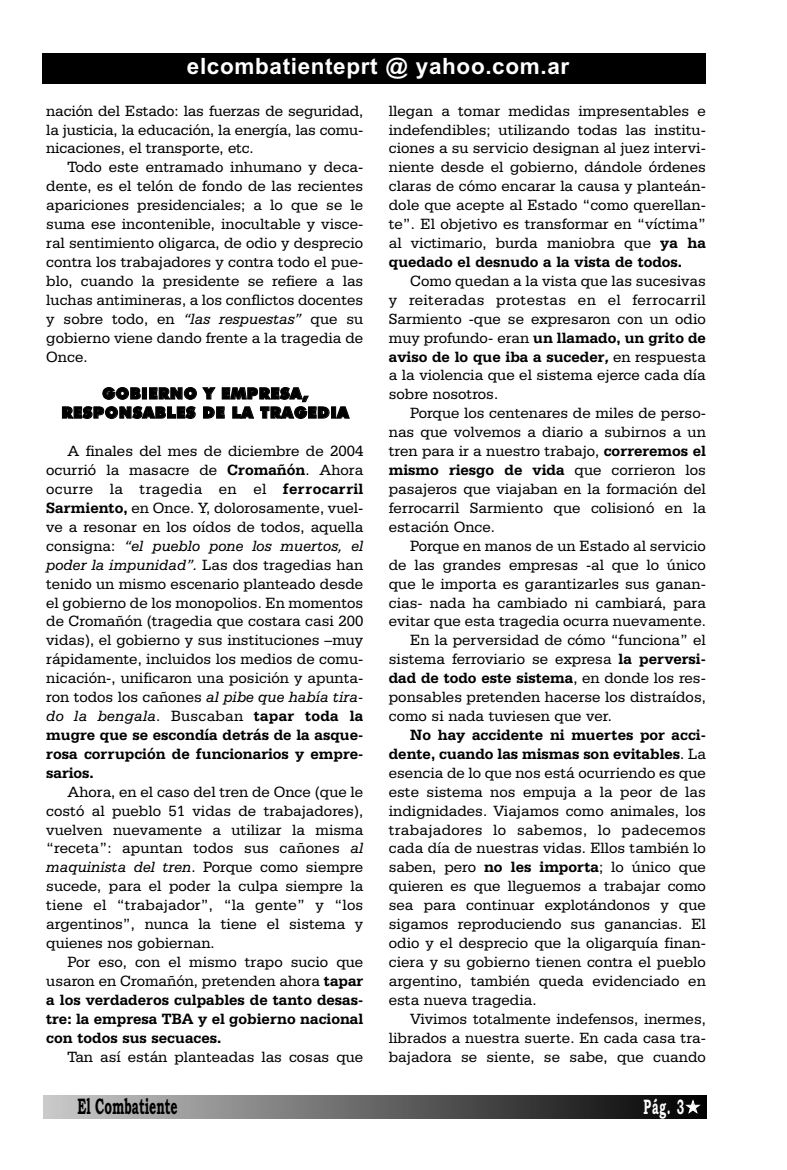
<style>
.page{position:relative;width:787px;height:1170px;background:#fff}
.page>*{position:absolute;margin:0;border:0;box-sizing:border-box;transform-origin:0 0}
.t1{font:700 22.5px "Arial";letter-spacing:.03em;color:#fff}
.t2{font:700 22.5px "Bookman Old Style";color:#000;scale:.55 1}
.t3{font:700 21px "Bookman Old Style";color:#fff;scale:.55 1}
.t4{font:15.75px/18.9px "Serifa BT";color:#000;text-align:justify}
.t5{font:700 15.75px/18.9px "Serifa BT";color:#000;text-align:justify}
.t6{font:900 15.75px/19px "Futura BT";letter-spacing:.03em;color:#000;text-align:center}
.s1{font-style:italic}
.s2{font-weight:700}
.s3{font-weight:400}
.s4{font-weight:700;font-style:italic}
</style>
<div class="page">
<div style="left:43px;top:1095px;width:664px;height:23px;background:linear-gradient(to right,#cacaca,#010101)"></div>
<div style="left:42px;top:53px;width:664px;height:31px;background:#000"></div>
<svg style="left:686px;top:1100px;width:13px;height:12px"></svg>
<h1 class="t1" style="left:187px;top:53px;width:384px">elcombatienteprt @ yahoo.com.ar</h1>
<p class="t4" style="left:46px;top:101px;width:318px">nación del Estado: las fuerzas de seguridad, la justicia, la educación, la energía, las comu&shy;nicaciones, el transporte, etc.</p>
<p class="t4" style="left:46px;top:157px;width:318px;text-indent:21px">Todo este entramado inhumano y deca&shy;dente, es el telón de fondo de las recientes apariciones presidenciales; a lo que se le suma ese incontenible, inocultable y visce&shy;ral sentimiento oligarca, de odio y desprecio contra los trabajadores y contra todo el pue&shy;blo, cuando la presidente se refiere a las luchas antimineras, a los conflictos docentes y sobre todo, en <span class="s1">“las respuestas”</span> que su gobierno viene dando frente a la tragedia de Once.</p>
<p class="t6" style="left:61px;top:384px;width:289px">GOBIERNO Y EMPRESA,<br>RESPONSABLES DE LA TRAGEDIA</p>
<p class="t4" style="left:46px;top:441px;width:318px;text-indent:21px">A finales del mes de diciembre de 2004 ocurrió la masacre de <span class="s2">Cromañón</span>. Ahora ocurre la tragedia en el <span class="s2">ferrocarril Sarmiento,</span> en Once. Y, dolorosamente, vuel&shy;ve a resonar en los oídos de todos, aquella consigna: <span class="s1">“el pueblo pone los muertos, el poder la impunidad”.</span> Las dos tragedias han tenido un mismo escenario planteado desde el gobierno de los monopolios. En momentos de Cromañón (tragedia que costara casi 200 vidas), el gobierno y sus instituciones –muy rápidamente, incluidos los medios de comu&shy;nicación-, unificaron una posición y apunta&shy;ron todos los cañones <span class="s1">al pibe que había tira&shy;do la bengala</span>. Buscaban <span class="s2">tapar toda la mugre que se escondía detrás de la asque&shy;rosa corrupción de funcionarios y empre&shy;sarios.</span></p>
<p class="t4" style="left:46px;top:781px;width:318px;text-indent:21px">Ahora, en el caso del tren de Once (que le costó al pueblo 51 vidas de trabajadores), vuelven nuevamente a utilizar la misma “receta”: apuntan todos sus cañones <span class="s1">al maquinista del tren</span>. Porque como siempre sucede, para el poder la culpa siempre la tiene el “trabajador”, “la gente” y “los argentinos”, nunca la tiene el sistema y quienes nos gobiernan.</p>
<p class="t5" style="left:46px;top:952px;width:318px;text-indent:21px"><span class="s3">Por eso, con el mismo trapo sucio que usaron en Cromañón, pretenden ahora</span> tapar a los verdaderos culpables de tanto desas&shy;tre: la empresa TBA y el gobierno nacional con todos sus secuaces.</p>
<p class="t4" style="left:68px;top:1046px;width:297px">Tan así están planteadas las cosas que</p>
<p class="t4" style="left:389px;top:101px;width:318px">llegan a tomar medidas impresentables e indefendibles; utilizando todas las institu&shy;ciones a su servicio designan al juez intervi&shy;niente desde el gobierno, dándole órdenes claras de cómo encarar la causa y planteán&shy;dole que acepte al Estado “como querellan&shy;te”. El objetivo es transformar en “víctima” al victimario, burda maniobra que <span class="s2">ya ha quedado el desnudo a la vista de todos.</span></p>
<p class="t4" style="left:389px;top:271px;width:318px;text-indent:21px">Como quedan a la vista que las sucesivas y reiteradas protestas en el ferrocarril Sarmiento -que se expresaron con un odio muy profundo- eran <span class="s2">un llamado, un grito de aviso de lo que iba a suceder</span><span class="s4">,</span>en respuesta a la violencia que el sistema ejerce cada día sobre nosotros.</p>
<p class="t4" style="left:389px;top:403px;width:318px;text-indent:21px">Porque los centenares de miles de perso&shy;nas que volvemos a diario a subirnos a un tren para ir a nuestro trabajo, <span class="s2">correremos el mismo riesgo de vida</span> que corrieron los pasajeros que viajaban en la formación del ferrocarril Sarmiento que colisionó en la estación Once.</p>
<p class="t4" style="left:410px;top:536px;width:297px">Porque en manos de un Estado al servicio</p>
<p class="t4" style="left:389px;top:554px;width:318px">de las grandes empresas -al que lo único</p>
<p class="t4" style="left:389px;top:573px;width:318px">que le importa es garantizarles sus ganan-</p>
<p class="t4" style="left:389px;top:592px;width:318px">cias- nada ha cambiado ni cambiará, para</p>
<p class="t4" style="left:389px;top:611px;width:318px">evitar que esta tragedia ocurra nuevamente.</p>
<p class="t4" style="left:410px;top:630px;width:297px">En la perversidad de cómo “funciona” el</p>
<p class="t4" style="left:389px;top:649px;width:318px">sistema ferroviario se expresa <span class="s2">la perversi-</span></p>
<p class="t5" style="left:389px;top:668px;width:318px">dad de todo este sistema<span class="s3">, en donde los res-</span></p>
<p class="t4" style="left:389px;top:687px;width:318px">ponsables pretenden hacerse los distraídos,</p>
<p class="t4" style="left:389px;top:706px;width:224px">como si nada tuviesen que ver.</p>
<p class="t4" style="left:389px;top:725px;width:318px;text-indent:21px"><span class="s2">No hay accidente ni muertes por acci&shy;dente, cuando las mismas son evitables</span>. La esencia de lo que nos está ocurriendo es que este sistema nos empuja a la peor de las indignidades. Viajamos como animales, los trabajadores lo sabemos, lo padecemos cada día de nuestras vidas. Ellos también lo saben, pero <span class="s2">no les importa</span>; lo único que quieren es que lleguemos a trabajar como sea para continuar explotándonos y que sigamos reproduciendo sus ganancias. El odio y el desprecio que la oligarquía finan&shy;ciera y su gobierno tienen contra el pueblo argentino, también queda evidenciado en esta nueva tragedia.</p>
<p class="t4" style="left:389px;top:1008px;width:318px;text-indent:21px">Vivimos totalmente indefensos, inermes, librados a nuestra suerte. En cada casa tra&shy;bajadora se siente, se sabe, que cuando</p>
<h1 class="t2" style="left:77px;top:1093px;width:184px">El Combatiente</h1>
<h2 class="t3" style="left:643px;top:1094px;width:76px">Pág. 3</h2>
</div>
